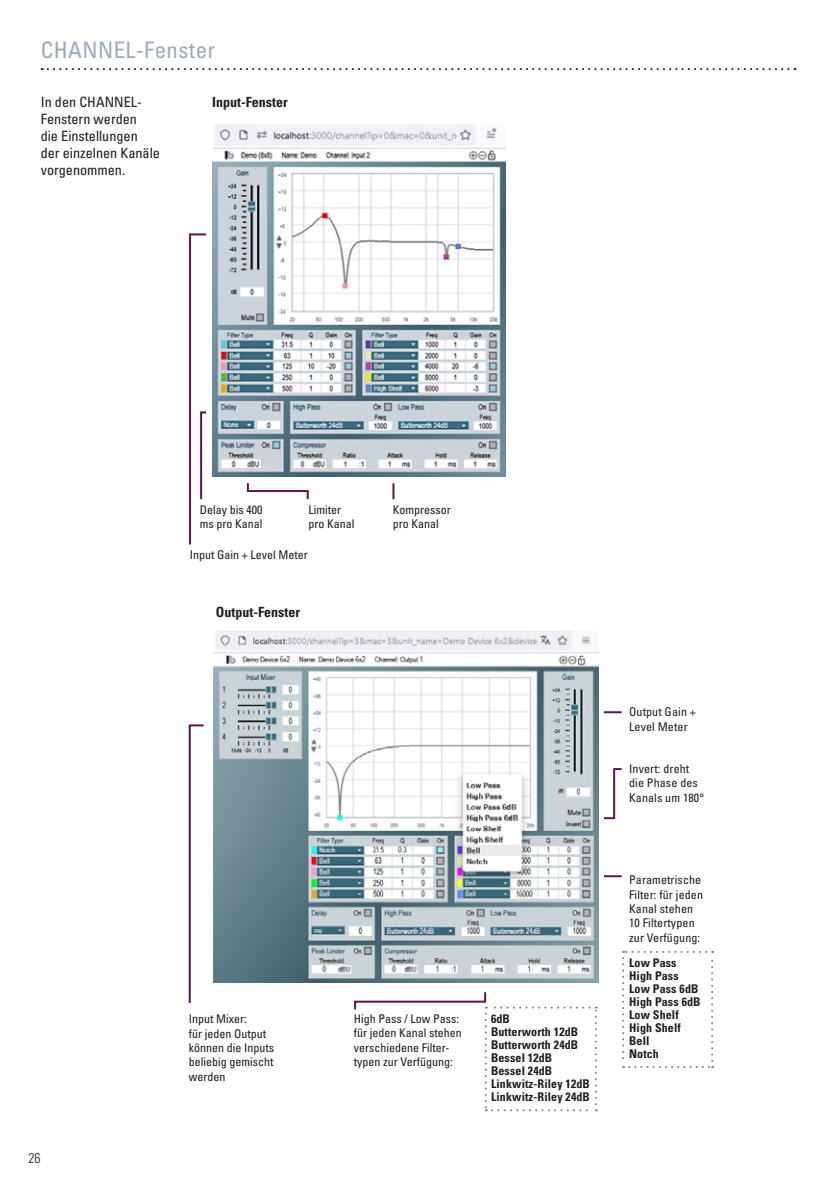
<style>
.page{position:relative;width:840px;height:1191px;background:#fff}
.page>*{position:absolute;margin:0;border:0;box-sizing:border-box;transform-origin:0 0}
.t1{font:condensed 22.8px "Univers LT Pro";letter-spacing:.02em;color:#9caabc}
.t2{font:condensed 14.2px/17px "Univers LT Pro";color:#1d1d1b}
.t3{font:700 condensed 14px "Univers LT Pro";color:#1d1d1b}
.t4{font:300 condensed 14px "Univers LT Pro";color:#1d1d1b}
.t5{font:condensed 12px/14.4px "Univers LT Pro";color:#1d1d1b}
.t6{font:700 condensed 12px/13px "Univers LT Pro";letter-spacing:.01em;color:#1d1d1b}
</style>
<div class="page">
<svg style="left:42px;top:68px;width:753px;height:2px"></svg>
<img style="left:212px;top:124px;width:293px;height:352px">
<img style="left:214px;top:631px;width:384px;height:352px">
<svg style="left:188px;top:724px;width:16px;height:279px"></svg>
<svg style="left:189px;top:233px;width:18px;height:312px"></svg>
<svg style="left:246px;top:483px;width:63px;height:17px"></svg>
<svg style="left:392px;top:483px;width:2px;height:16px"></svg>
<svg style="left:603px;top:711px;width:18px;height:2px"></svg>
<svg style="left:603px;top:875px;width:18px;height:2px"></svg>
<svg style="left:603px;top:768px;width:19px;height:52px"></svg>
<svg style="left:354px;top:992px;width:242px;height:119px"></svg>
<svg style="left:622px;top:951px;width:90px;height:117px"></svg>
<h1 class="t1" style="left:41px;top:36px;width:176px">CHANNEL-Fenster</h1>
<p class="t2" style="left:41px;top:93px;width:121px">In den CHANNEL-<br>Fenstern werden<br>die Einstellungen der einzelnen Kanäle vorgenommen.</p>
<p class="t3" style="left:212px;top:93px;width:77px">Input-Fenster</p>
<p class="t4" style="left:28px;top:1148px;width:14px">26</p>
<p class="t5" style="left:200px;top:502px;width:64px">Delay bis 400 ms pro Kanal</p>
<p class="t5" style="left:308px;top:502px;width:47px">Limiter pro Kanal</p>
<p class="t5" style="left:392px;top:502px;width:59px">Kompressor pro Kanal</p>
<p class="t5" style="left:190px;top:547px;width:119px">Input Gain + Level Meter</p>
<p class="t3" style="left:216px;top:604px;width:85px">Output-Fenster</p>
<p class="t5" style="left:189px;top:1011px;width:87px">Input Mixer:<br>für jeden Output können die Inputs beliebig gemischt werden</p>
<p class="t5" style="left:353px;top:1011px;width:109px">High Pass / Low Pass: für jeden Kanal stehen verschiedene Filter&shy;typen zur Verfügung:</p>
<p class="t6" style="left:491px;top:1012px;width:100px">6dB<br>Butterworth 12dB<br>Butterworth 24dB<br>Bessel 12dB<br>Bessel 24dB<br>Linkwitz-Riley 12dB<br>Linkwitz-Riley 24dB</p>
<p class="t5" style="left:628px;top:704px;width:68px">Output Gain +<br>Level Meter</p>
<p class="t5" style="left:628px;top:761px;width:76px">Invert: dreht die Phase des<br>Kanals um 180°</p>
<p class="t5" style="left:628px;top:872px;width:75px">Parametrische<br>Filter: für jeden<br>Kanal stehen<br>10 Filtertypen zur Verfügung:</p>
<p class="t6" style="left:628px;top:956px;width:73px">Low Pass<br>High Pass<br>Low Pass 6dB<br>High Pass 6dB<br>Low Shelf<br>High Shelf<br>Bell<br>Notch</p>
</div>
